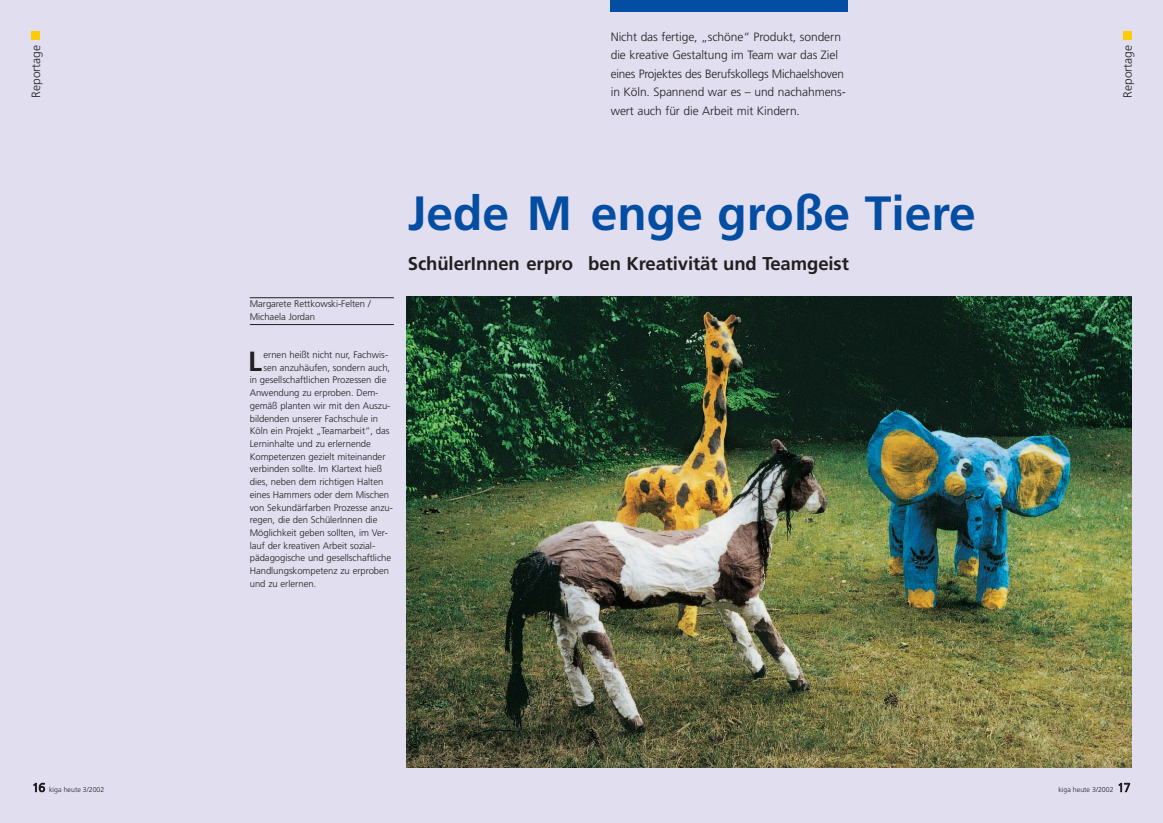
<style>
.page{position:relative;width:1163px;height:823px;background:#fff}
.page>*{position:absolute;margin:0;border:0;box-sizing:border-box;transform-origin:0 0}
.t1{font:700 48px "Frutiger";color:#034ea2}
.t2{font:700 27.7px "Frutiger";color:#231f20}
.t3{font:700 18.5px "Frutiger";letter-spacing:-.005em;color:#231f20}
.t4{font:300 12px/18.5px "Frutiger";letter-spacing:-.005em;color:#231f20}
.t5{font:300 9.5px/12.7px "Frutiger";letter-spacing:-.005em;color:#231f20}
.t6{font:300 7px "Frutiger";color:#231f20}
.s1{font-size:12px}
</style>
<div class="page">
<div style="left:0;top:0;width:1162px;height:822px;background:#e0deef"></div>
<div style="left:31px;top:31px;width:9px;height:9px;background:#ffcb04"></div>
<div style="left:1122px;top:31px;width:9px;height:9px;background:#ffcb04"></div>
<div style="left:609px;top:0;width:238px;height:11px;background:#034ea2"></div>
<img style="left:407px;top:297px;width:724px;height:470px">
<hr style="left:250px;top:297px;width:144px;height:1px;background:#231f20">
<hr style="left:250px;top:324px;width:144px;height:1px;background:#231f20">
<p class="t4" style="left:28px;top:97px;width:54px;rotate:-90deg">Reportage</p>
<p class="t6" style="left:32px;top:786px;width:74px"><span class="s1">16</span> kiga heute 3/2002</p>
<p class="t4" style="left:610px;top:28px;width:236px">Nicht das fertige, „schöne“ Produkt, sondern die kreative Gestaltung im Team war das Ziel eines Projektes des Berufskollegs Michaelshoven in Köln. Spannend war es – und nachahmens&shy;wert auch für die Arbeit mit Kindern.</p>
<p class="t5" style="left:250px;top:298px;width:122px">Margarete Rettkowski-Felten /<br>Michaela Jordan</p>
<h2 class="t2" style="left:248px;top:350px;width:15px">L</h2>
<p class="t5" style="left:263px;top:349px;width:126px">ernen heißt nicht nur, Fachwis-</p>
<p class="t5" style="left:263px;top:361px;width:128px">sen anzuhäufen, sondern auch,</p>
<p class="t5" style="left:250px;top:374px;width:138px">in gesellschaftlichen Prozessen die</p>
<p class="t5" style="left:250px;top:387px;width:130px">Anwendung zu erproben. Dem-</p>
<p class="t5" style="left:250px;top:400px;width:142px">gemäß planten wir mit den Auszu-</p>
<p class="t5" style="left:250px;top:412px;width:130px">bildenden unserer Fachschule in</p>
<p class="t5" style="left:250px;top:425px;width:141px">Köln ein Projekt „Teamarbeit“, das</p>
<p class="t5" style="left:250px;top:438px;width:123px">Lerninhalte und zu erlernende</p>
<p class="t5" style="left:250px;top:450px;width:137px">Kompetenzen gezielt miteinander</p>
<p class="t5" style="left:250px;top:463px;width:134px">verbinden sollte. Im Klartext hieß</p>
<p class="t5" style="left:250px;top:476px;width:135px">dies, neben dem richtigen Halten</p>
<p class="t5" style="left:250px;top:488px;width:141px">eines Hammers oder dem Mischen</p>
<p class="t5" style="left:250px;top:501px;width:145px">von Sekundärfarben Prozesse anzu-</p>
<p class="t5" style="left:250px;top:514px;width:129px">regen, die den SchülerInnen die</p>
<p class="t5" style="left:250px;top:527px;width:140px">Möglichkeit geben sollten, im Ver-</p>
<p class="t5" style="left:250px;top:539px;width:127px">lauf der kreativen Arbeit sozial-</p>
<p class="t5" style="left:250px;top:552px;width:143px">pädagogische und gesellschaftliche</p>
<p class="t5" style="left:250px;top:565px;width:141px">Handlungskompetenz zu erproben</p>
<p class="t5" style="left:250px;top:577px;width:68px">und zu erlernen.</p>
<h1 class="t1" style="left:408px;top:194px;width:569px">Jede M enge große Tiere</h1>
<h3 class="t3" style="left:408px;top:255px;width:442px">SchülerInnen erpro ben Kreativität und Teamgeist</h3>
<p class="t4" style="left:1119px;top:97px;width:54px;rotate:-90deg">Reportage</p>
<p class="t6" style="left:1058px;top:786px;width:74px">kiga heute 3/2002 <span class="s1">17</span></p>
</div>
